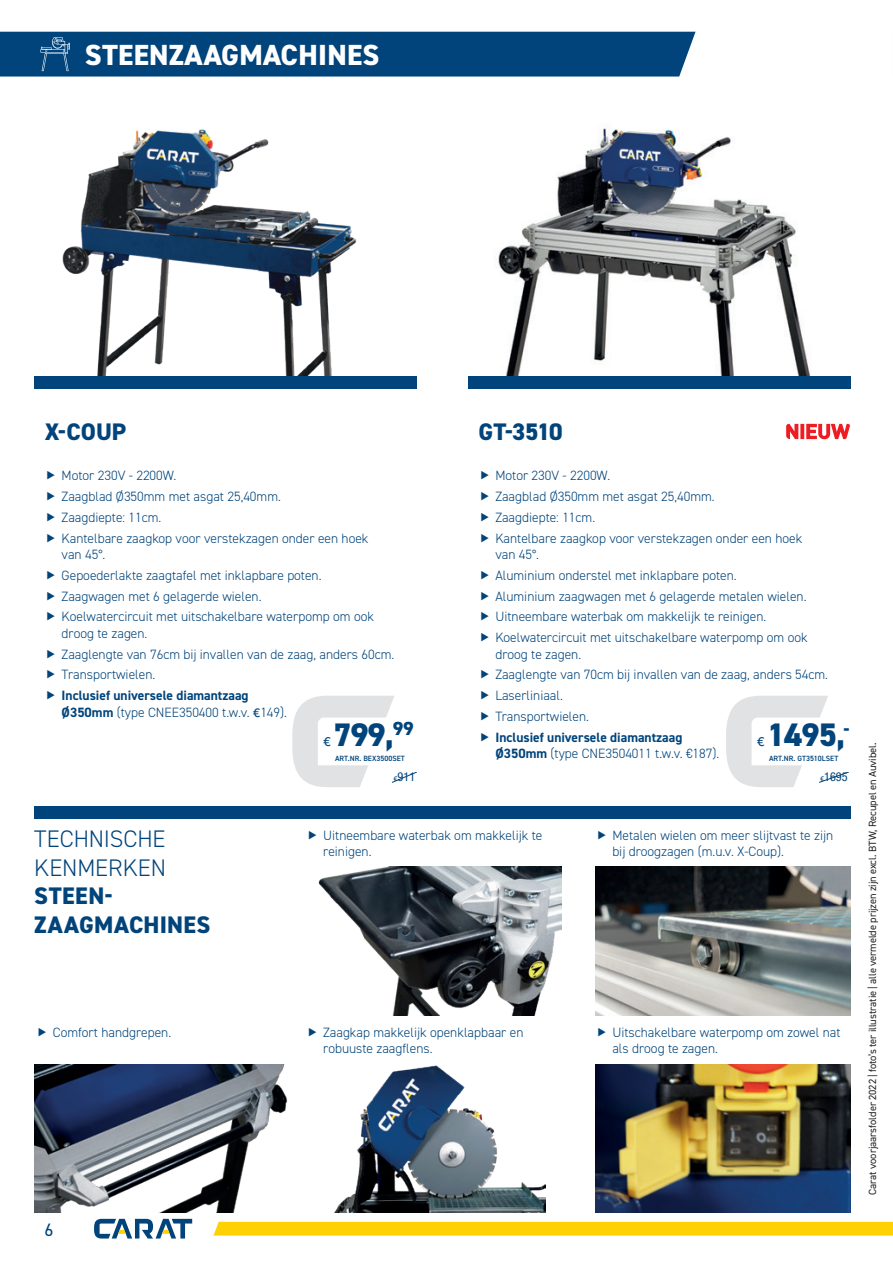
<style>
.page{position:relative;width:893px;height:1263px;background:#fff}
.page>*{position:absolute;margin:0;border:0;box-sizing:border-box;transform-origin:0 0}
.t1{font:800 32.7px "DIN2014";letter-spacing:-.03em;color:#00447b}
.t2{font:800 29.25px "DIN2014";letter-spacing:.01em;color:#fff}
.t3{font:800 24px/28.5px "DIN2014";letter-spacing:.01em;color:#00447b}
.t4{font:300 24px/28.5px "DIN2014";letter-spacing:-.005em;color:#00447b}
.t5{font:18px "DIN2014";color:#00447b}
.t6{font:13.95px "Effra";color:#00447b}
.t7{font:300 13.5px/20.7px "DIN2014";color:#00447b}
.t8{font:700 13.5px/16.5px "DIN2014";color:#00447b}
.t9{font:condensed 12.3px "Helvetica Neue LT Std";color:#00447b}
.t10{font:10.5px "DIN2014";letter-spacing:-.01em;color:#231f20}
.t11{font:600 7.65px "DIN2014";letter-spacing:.005em;color:#00447b}
.s1{font-weight:300}
.s2{font-family:"Effra";font-weight:400}
.s3{font-family:"Effra";font-stretch:normal;font-size:7.35px}
</style>
<div class="page">
<div style="left:213px;top:1222px;width:680px;height:13px;background:#fed105"></div>
<svg style="left:94px;top:1219px;width:98px;height:19px"></svg>
<div style="left:0;top:32px;width:695px;height:45px;background:#00447b"></div>
<img style="left:62px;top:129px;width:295px;height:247px">
<img style="left:498px;top:128px;width:313px;height:248px">
<div style="left:468px;top:376px;width:382px;height:13px;background:#00447b"></div>
<svg style="left:292px;top:696px;width:125px;height:91px"></svg>
<svg style="left:726px;top:696px;width:123px;height:91px"></svg>
<svg style="left:786px;top:424px;width:64px;height:15px"></svg>
<div style="left:34px;top:376px;width:383px;height:13px;background:#00447b"></div>
<img style="left:596px;top:866px;width:254px;height:149px">
<img style="left:318px;top:866px;width:243px;height:149px">
<img style="left:595px;top:1064px;width:255px;height:149px">
<img style="left:34px;top:1064px;width:254px;height:149px">
<img style="left:334px;top:1065px;width:211px;height:148px">
<div style="left:34px;top:806px;width:816px;height:13px;background:#00447b"></div>
<h2 class="t2" style="left:85px;top:35px;width:296px">STEENZAAGMACHINES</h2>
<h3 class="t3" style="left:45px;top:417px;width:83px">X-COUP</h3>
<p class="t7" style="left:62px;top:465px;width:308px">Motor 230V - 2200W.<br>Zaagblad Ø350mm met asgat 25,40mm.<br>Zaagdiepte: 11cm.<br>Kantelbare zaagkop voor verstekzagen onder een hoek</p>
<p class="t7" style="left:62px;top:544px;width:314px">van 45°.<br>Gepoederlakte zaagtafel met inklapbare poten.<br>Zaagwagen met 6 gelagerde wielen.<br>Koelwatercircuit met uitschakelbare waterpomp om ook</p>
<p class="t7" style="left:62px;top:623px;width:334px">droog te zagen.<br>Zaaglengte van 76cm bij invallen van de zaag, anders 60cm.<br>Transportwielen.</p>
<p class="t8" style="left:62px;top:687px;width:227px">Inclusief universele diamantzaag<br>Ø350mm <span class="s1">(type CNEE350400 t.w.v.</span> <span class="s2">€</span><span class="s1">149).</span></p>
<h1 class="t1" style="left:333px;top:713px;width:82px">799,<sup>99</sup></h1>
<p class="t6" style="left:323px;top:733px;width:9px">€</p>
<p class="t11" style="left:335px;top:754px;width:71px">ART.NR. BEX3500SET</p>
<p class="t9" style="left:394px;top:769px;width:23px"><span class="s3">€</span>911</p>
<h3 class="t3" style="left:478px;top:417px;width:86px">GT-3510</h3>
<p class="t7" style="left:495px;top:465px;width:308px">Motor 230V - 2200W.<br>Zaagblad Ø350mm met asgat 25,40mm.<br>Zaagdiepte: 11cm.<br>Kantelbare zaagkop voor verstekzagen onder een hoek</p>
<p class="t7" style="left:495px;top:544px;width:314px">van 45°.<br>Aluminium onderstel met inklapbare poten.<br>Aluminium zaagwagen met 6 gelagerde metalen wielen.<br>Uitneembare waterbak om makkelijk te reinigen.<br>Koelwatercircuit met uitschakelbare waterpomp om ook</p>
<p class="t7" style="left:495px;top:644px;width:334px">droog te zagen.<br>Zaaglengte van 70cm bij invallen van de zaag, anders 54cm.<br>Laserliniaal.<br>Transportwielen.</p>
<p class="t8" style="left:495px;top:729px;width:225px">Inclusief universele diamantzaag<br>Ø350mm <span class="s1">(type CNE3504011 t.w.v. €187).</span></p>
<h1 class="t1" style="left:767px;top:713px;width:84px">1495,<sup>-</sup></h1>
<p class="t9" style="left:820px;top:769px;width:29px"><span class="s3">€</span>1695</p>
<p class="t6" style="left:757px;top:733px;width:9px">€</p>
<p class="t11" style="left:769px;top:754px;width:71px">ART.NR. GT3510LSET</p>
<h3 class="t4" style="left:34px;top:825px;width:134px">TECHNISCHE<br>KENMERKEN</h3>
<h3 class="t3" style="left:34px;top:882px;width:178px">STEEN-<br>ZAAGMACHINES</h3>
<p class="t7" style="left:323px;top:827px;width:221px;line-height:16.5px">Uitneembare waterbak om makkelijk te reinigen.</p>
<p class="t7" style="left:612px;top:827px;width:222px;line-height:16.5px">Metalen wielen om meer slijtvast te zijn bij droogzagen (m.u.v. X-Coup).</p>
<p class="t7" style="left:53px;top:1022px;width:120px">Comfort handgrepen.</p>
<p class="t7" style="left:612px;top:1024px;width:230px;line-height:16.5px">Uitschakelbare waterpomp om zowel nat als droog te zagen.</p>
<p class="t7" style="left:323px;top:1024px;width:202px;line-height:16.5px">Zaagkap makkelijk openklapbaar en robuuste zaagflens.</p>
<h3 class="t5" style="left:44px;top:1218px;width:10px">6</h3>
<p class="t10" style="left:866px;top:1195px;width:454px;rotate:-90deg">Carat voorjaarsfolder 2022 | foto’s ter illustratie | alle vermelde prijzen zijn excl. BTW, Recupel en Auvibel.</p>
</div>
